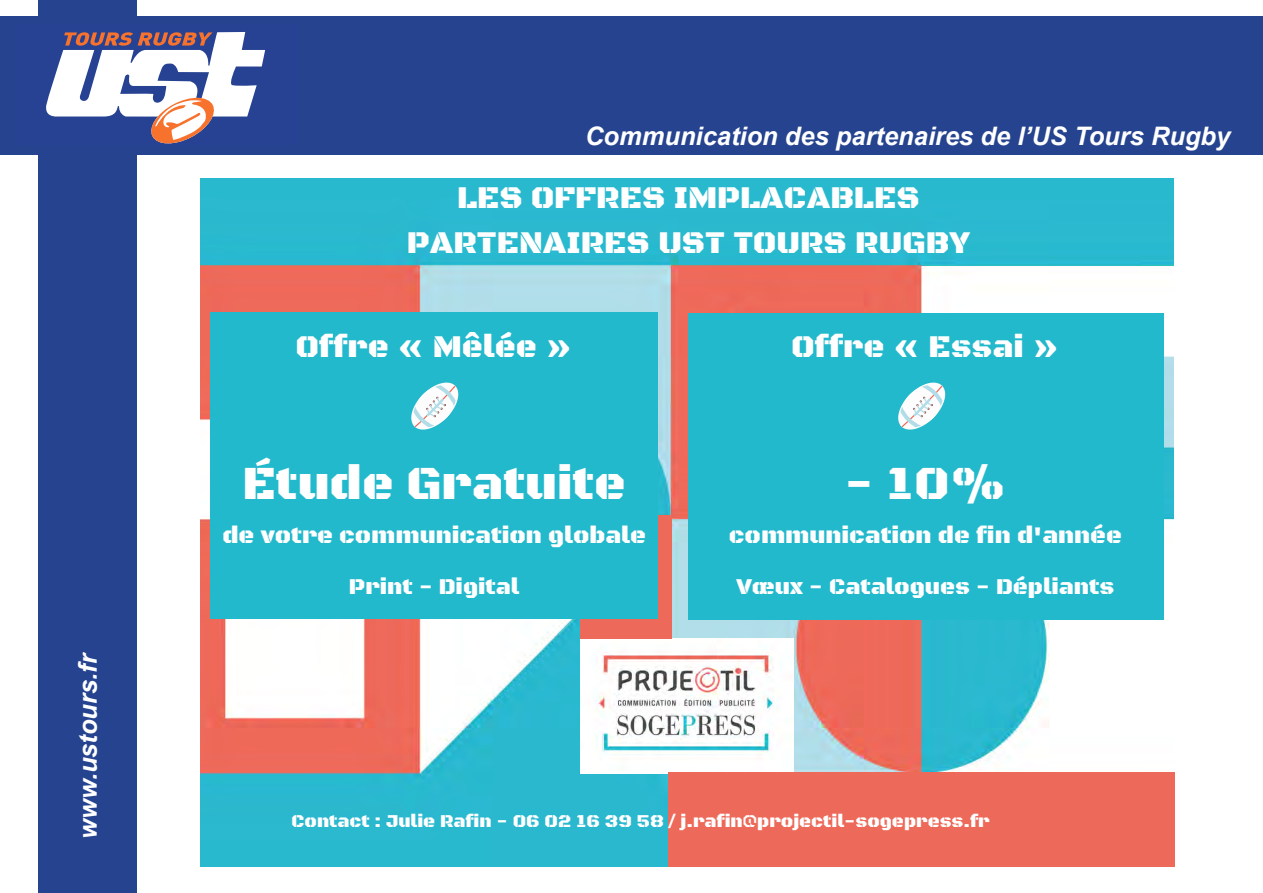
<style>
.page{position:relative;width:1263px;height:893px;background:#fff}
.page>*{position:absolute;margin:0;border:0;box-sizing:border-box;transform-origin:0 0}
.t1{font:48.45px "Black Ops One";color:#fff}
.t2{font:32.4px/45px "Black Ops One";color:#fff;text-align:center}
.t3{font:italic 700 25.5px "Arial";color:#fff}
.t4{font:24.3px "Black Ops One";color:#fff}
.t5{font:23.1px "Black Ops One";color:#fff}
.t6{font:18.45px "Black Ops One";color:#fff}
</style>
<div class="page">
<div style="left:38px;top:0;width:99px;height:893px;background:#25438f"></div>
<div style="left:0;top:16px;width:1263px;height:138px;background:#25438f"></div>
<svg style="left:46px;top:32px;width:219px;height:112px"></svg>
<img style="left:201px;top:179px;width:972px;height:687px">
<img style="left:580px;top:639px;width:214px;height:134px">
<div style="left:580px;top:516px;width:92px;height:123px;background:#ed695a"></div>
<div style="left:211px;top:313px;width:447px;height:306px;background:#23b9cd"></div>
<div style="left:669px;top:772px;width:505px;height:95px;background:#ed695a"></div>
<div style="left:688px;top:314px;width:475px;height:306px;background:#23b9cd"></div>
<svg style="left:898px;top:383px;width:47px;height:47px"></svg>
<svg style="left:411px;top:383px;width:47px;height:47px"></svg>
<p class="t3" style="left:71px;top:839px;width:188px;rotate:-90deg">www.ustours.fr</p>
<p class="t3" style="left:585px;top:119px;width:647px">Communication des partenaires de l’US Tours Rugby</p>
<p class="t2" style="left:407px;top:176px;width:565px">LES OFFRES IMPLACABLES<br>PARTENAIRES UST TOURS RUGBY</p>
<p class="t2" style="left:296px;top:325px;width:278px">Offre « Mêlée »</p>
<h1 class="t1" style="left:242px;top:454px;width:385px">Étude Gratuite</h1>
<p class="t4" style="left:222px;top:521px;width:425px">de votre communication globale</p>
<p class="t5" style="left:349px;top:573px;width:172px">Print - Digital</p>
<p class="t2" style="left:791px;top:325px;width:269px">Offre « Essai »</p>
<h1 class="t1" style="left:844px;top:454px;width:164px">- 10%</h1>
<p class="t4" style="left:729px;top:521px;width:394px">communication de fin d'année</p>
<p class="t5" style="left:736px;top:573px;width:379px">Vœux - Catalogues - Dépliants</p>
<p class="t6" style="left:292px;top:810px;width:700px">Contact : Julie Rafin - 06 02 16 39 58 / j.rafin@projectil-sogepress.fr</p>
</div>
